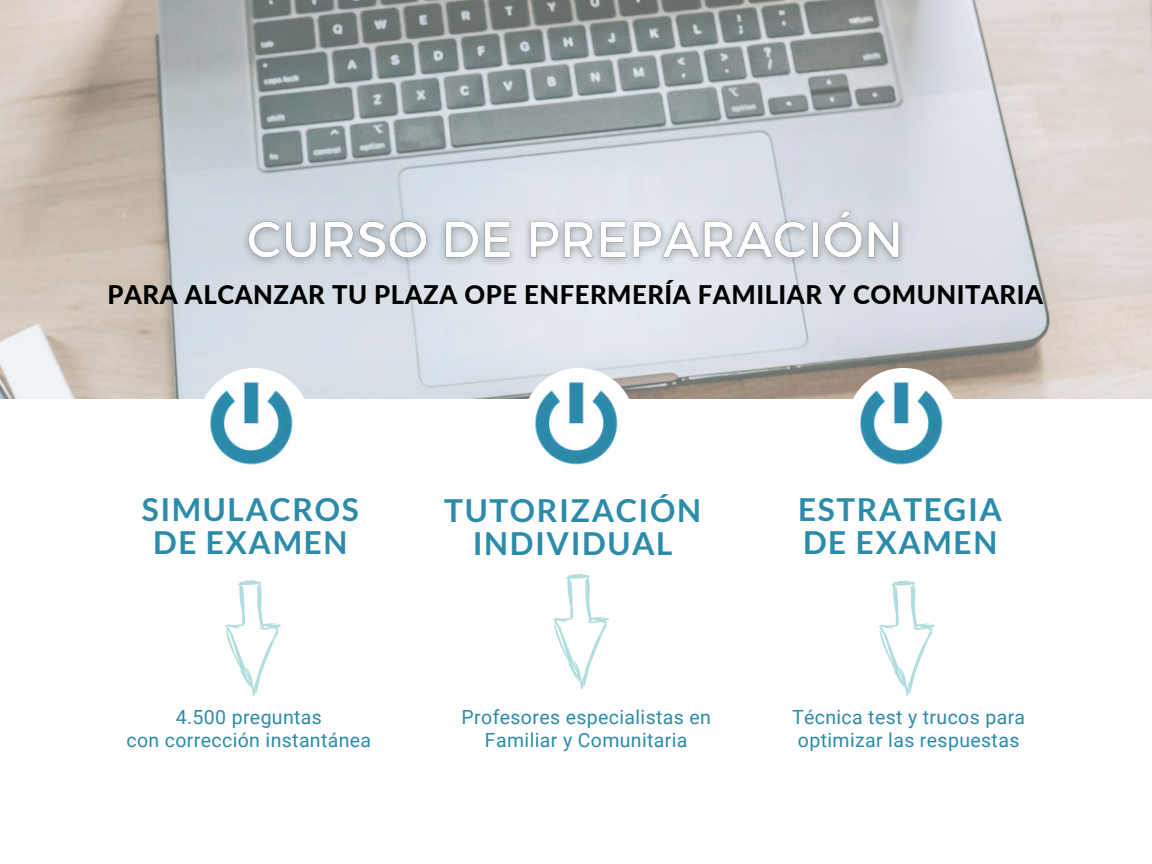
<style>
.page{position:relative;width:1152px;height:864px;background:#fff}
.page>*{position:absolute;margin:0;border:0;box-sizing:border-box;transform-origin:0 0}
.t1{font:700 31.65px/32.7px "Lato";letter-spacing:.05em;color:#2b8baa;text-align:center}
.t2{font:800 25.65px "Lato";letter-spacing:.02em;color:#000}
.t3{font:19.5px/22.5px "Roboto";letter-spacing:.02em;color:#2b8baa;text-align:center}
</style>
<div class="page">
<img style="left:0;top:0;width:1152px;height:399px">
<img style="left:236px;top:198px;width:682px;height:75px">
<svg style="left:847px;top:368px;width:113px;height:31px"></svg>
<svg style="left:225px;top:580px;width:56px;height:116px"></svg>
<svg style="left:553px;top:573px;width:56px;height:117px"></svg>
<svg style="left:879px;top:580px;width:56px;height:116px"></svg>
<img style="left:847px;top:372px;width:106px;height:93px">
<svg style="left:523px;top:368px;width:112px;height:31px"></svg>
<img style="left:523px;top:372px;width:105px;height:93px">
<svg style="left:198px;top:368px;width:113px;height:31px"></svg>
<img style="left:198px;top:372px;width:106px;height:93px">
<h2 class="t2" style="left:108px;top:278px;width:937px">PARA ALCANZAR TU PLAZA OPE ENFERMERÍA FAMILIAR Y COMUNITARIA</h2>
<h1 class="t1" style="left:142px;top:493px;width:218px">SIMULACROS<br>DE EXAMEN</h1>
<p class="t3" style="left:126px;top:706px;width:246px">4.500 preguntas<br>con corrección instantánea</p>
<h1 class="t1" style="left:444px;top:494px;width:258px">TUTORIZACIÓN<br>INDIVIDUAL</h1>
<p class="t3" style="left:462px;top:706px;width:251px">Profesores especialistas en<br>Familiar y Comunitaria</p>
<h1 class="t1" style="left:798px;top:493px;width:205px;text-align:left">ESTRATEGIA<br>DE EXAMEN</h1>
<p class="t3" style="left:792px;top:706px;width:235px">Técnica test y trucos para optimizar las respuestas</p>
</div>
